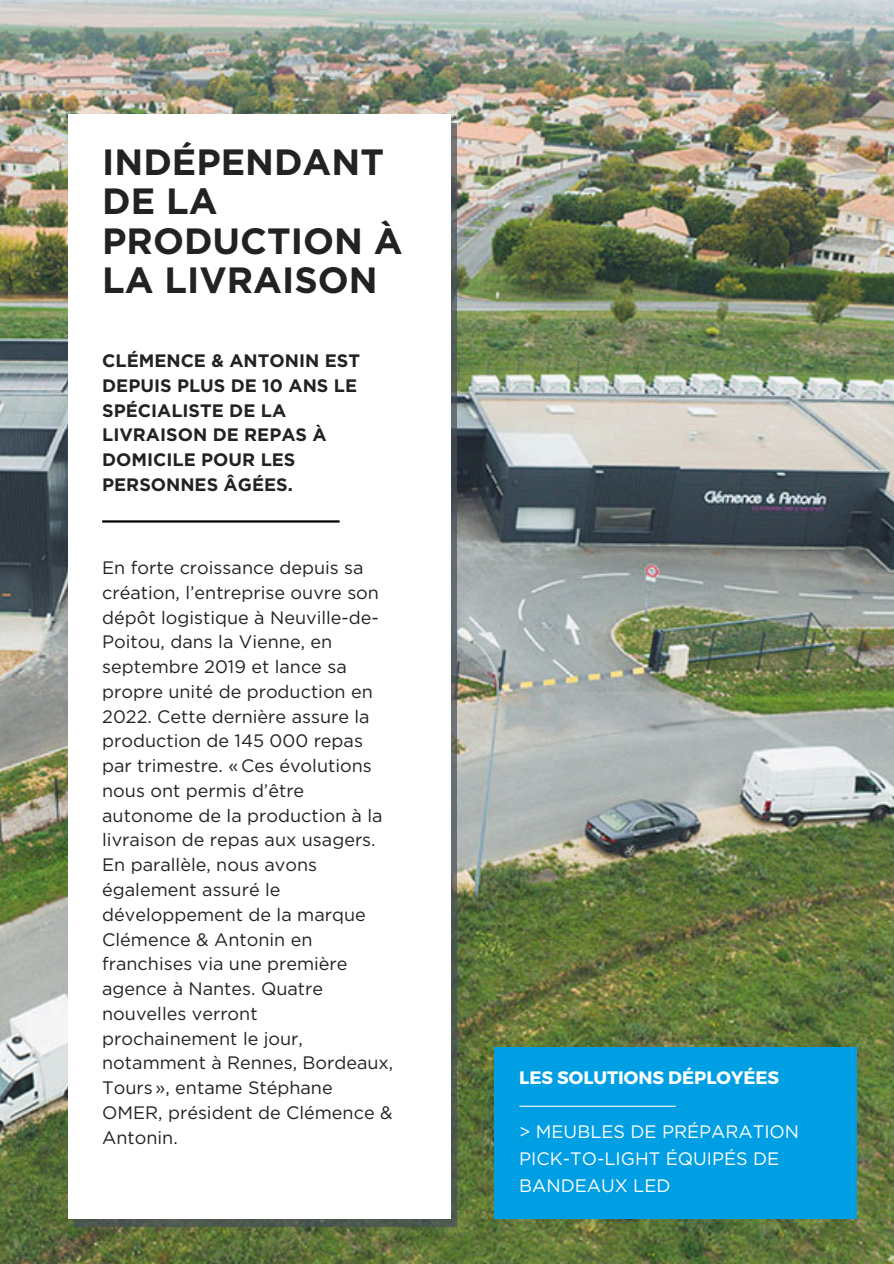
<style>
.page{position:relative;width:894px;height:1264px;background:#fff}
.page>*{position:absolute;margin:0;border:0;box-sizing:border-box;transform-origin:0 0}
.t1{font:700 36.45px/39.3px "Gotham";color:#222}
.t2{font:18px/24.8px "Gotham";color:#222}
.t3{font:700 18px/24.8px "Gotham";color:#222}
.t4{font:18px/27px "Gotham";color:#fff}
.t5{font:700 18px "Montserrat";color:#fff}
</style>
<div class="page">
<img style="left:0;top:0;width:893px;height:1263px">
<svg style="left:75px;top:124px;width:382px;height:1102px;background:#6b7471"></svg>
<div style="left:68px;top:114px;width:382px;height:1104px;background:#fff"></div>
<div style="left:494px;top:1047px;width:362px;height:171px;background:#009fe3"></div>
<hr style="left:519px;top:1105px;width:156px;height:1px;background:#fff">
<hr style="left:102px;top:520px;width:237px;height:2px;background:#000">
<p class="t1" style="left:102px;top:144px;width:302px">INDÉPENDANT<br>DE LA<br>PRODUCTION À<br>LA LIVRAISON</p>
<h1 class="t3" style="left:102px;top:349px;width:259px">CLÉMENCE &amp; ANTONIN EST<br>DEPUIS PLUS DE 10 ANS LE<br>SPÉCIALISTE DE LA<br>LIVRAISON DE REPAS À<br>DOMICILE POUR LES<br>PERSONNES ÂGÉES.</h1>
<h3 class="t2" style="left:102px;top:556px;width:292px">En forte croissance depuis sa création, l’entreprise ouvre son dépôt logistique à Neuville-de-<br>Poitou, dans la Vienne, en septembre 2019 et lance sa propre unité de production en<br>2022. Cette dernière assure la production de 145 000 repas par trimestre. « Ces évolutions nous ont permis d’être autonome de la production à la livraison de repas aux usagers.<br>En parallèle, nous avons également assuré le développement de la marque<br>Clémence &amp; Antonin en franchises via une première agence à Nantes. Quatre nouvelles verront prochainement le jour, notamment à Rennes, Bordeaux,<br>Tours », entame Stéphane<br>OMER, président de Clémence &amp;<br>Antonin.</h3>
<h3 class="t5" style="left:519px;top:1065px;width:261px">LES SOLUTIONS DÉPLOYÉES</h3>
<p class="t4" style="left:519px;top:1119px;width:281px">&gt; MEUBLES DE PRÉPARATION<br>PICK-TO-LIGHT ÉQUIPÉS DE<br>BANDEAUX LED</p>
</div>
